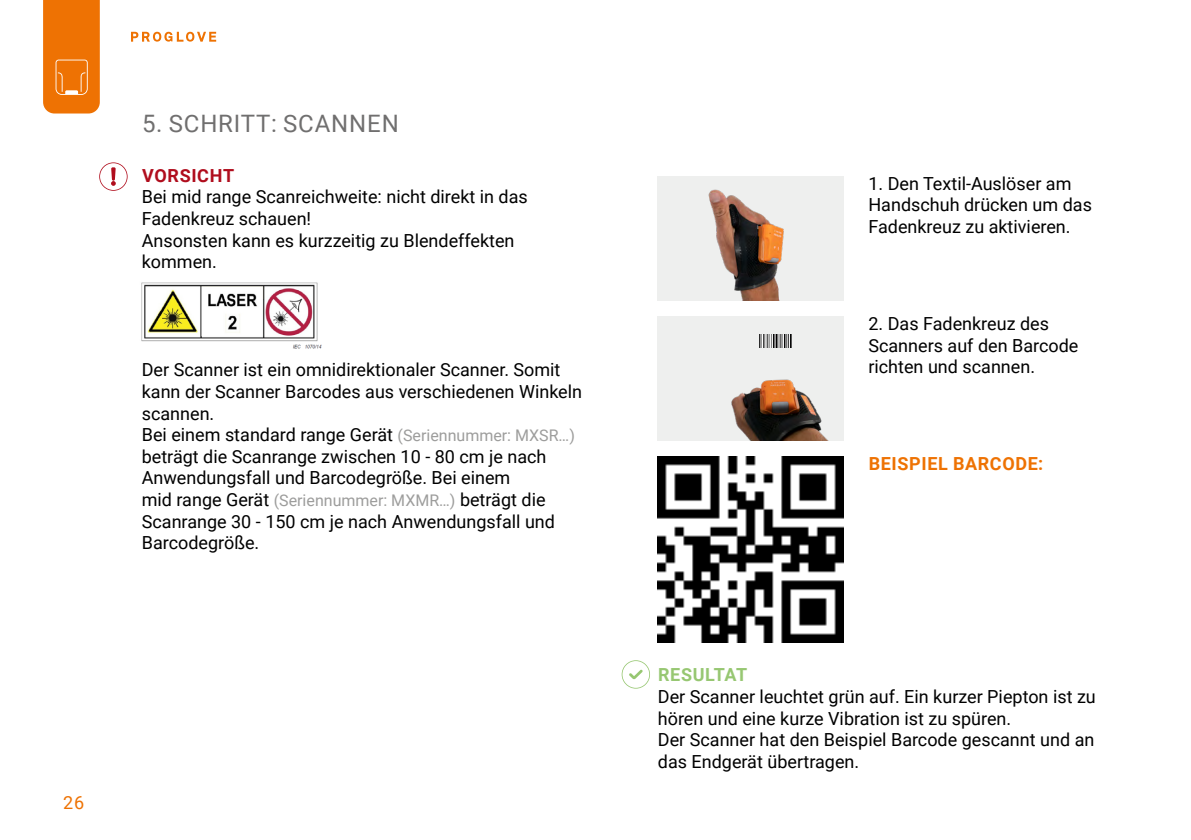
<style>
.page{position:relative;width:1191px;height:840px;background:#fff}
.page>*{position:absolute;margin:0;border:0;box-sizing:border-box;transform-origin:0 0}
.t1{font:24px "Roboto";letter-spacing:.035em;color:#706f6f}
.t2{font:18px/21.6px "Roboto";color:#000}
.t3{font:700 18px "Roboto";letter-spacing:.035em;color:#ee7203}
.t4{font:700 18px "Roboto";letter-spacing:.035em;color:#b00d1d}
.t5{font:700 18px "Roboto";letter-spacing:.035em;color:#97c772}
.t6{font:18px "Roboto";color:#ee7203}
.s1{font-size:16px;color:#9d9d9c}
</style>
<div class="page">
<img style="left:658px;top:176px;width:186px;height:124px">
<div style="left:658px;top:316px;width:186px;height:124px;background:#eeefee"></div>
<img style="left:760px;top:334px;width:32px;height:14px">
<img style="left:731px;top:379px;width:97px;height:61px">
<img style="left:658px;top:456px;width:186px;height:186px">
<svg style="left:99px;top:162px;width:29px;height:29px"></svg>
<svg style="left:621px;top:660px;width:29px;height:28px"></svg>
<img style="left:141px;top:282px;width:181px;height:67px">
<svg style="left:43px;top:0;width:57px;height:113px;background:#ee770d"></svg>
<svg style="left:131px;top:32px;width:85px;height:10px"></svg>
<h1 class="t1" style="left:142px;top:106px;width:258px">5. SCHRITT: SCANNEN</h1>
<p class="t4" style="left:142px;top:162px;width:94px">VORSICHT</p>
<p class="t2" style="left:142px;top:185px;width:387px">Bei mid range Scanreichweite: nicht direkt in das<br>Fadenkreuz schauen!<br>Ansonsten kann es kurzzeitig zu Blendeffekten kommen.</p>
<p class="t2" style="left:142px;top:358px;width:442px">Der Scanner ist ein omnidirektionaler Scanner. Somit kann der Scanner Barcodes aus verschiedenen Winkeln scannen.<br>Bei einem standard range Gerät <span class="s1">(Seriennummer: MXSR…) </span>beträgt die Scanrange zwischen 10 - 80 cm je nach Anwendungsfall und Barcodegröße. Bei einem<br>mid range Gerät <span class="s1">(Seriennummer: MXMR…)</span> beträgt die Scanrange 30 - 150 cm je nach Anwendungsfall und Barcodegröße.</p>
<p class="t6" style="left:63px;top:789px;width:22px">26</p>
<p class="t2" style="left:868px;top:172px;width:225px">1. Den Textil-Auslöser am<br>Handschuh drücken um das<br>Fadenkreuz zu aktivieren.</p>
<p class="t2" style="left:868px;top:312px;width:211px">2. Das Fadenkreuz des<br>Scanners auf den Barcode richten und scannen.</p>
<p class="t3" style="left:868px;top:451px;width:176px">BEISPIEL BARCODE:</p>
<p class="t5" style="left:658px;top:662px;width:91px">RESULTAT</p>
<p class="t2" style="left:658px;top:684px;width:439px">Der Scanner leuchtet grün auf. Ein kurzer Piepton ist zu hören und eine kurze Vibration ist zu spüren.<br>Der Scanner hat den Beispiel Barcode gescannt und an das Endgerät übertragen.</p>
</div>
